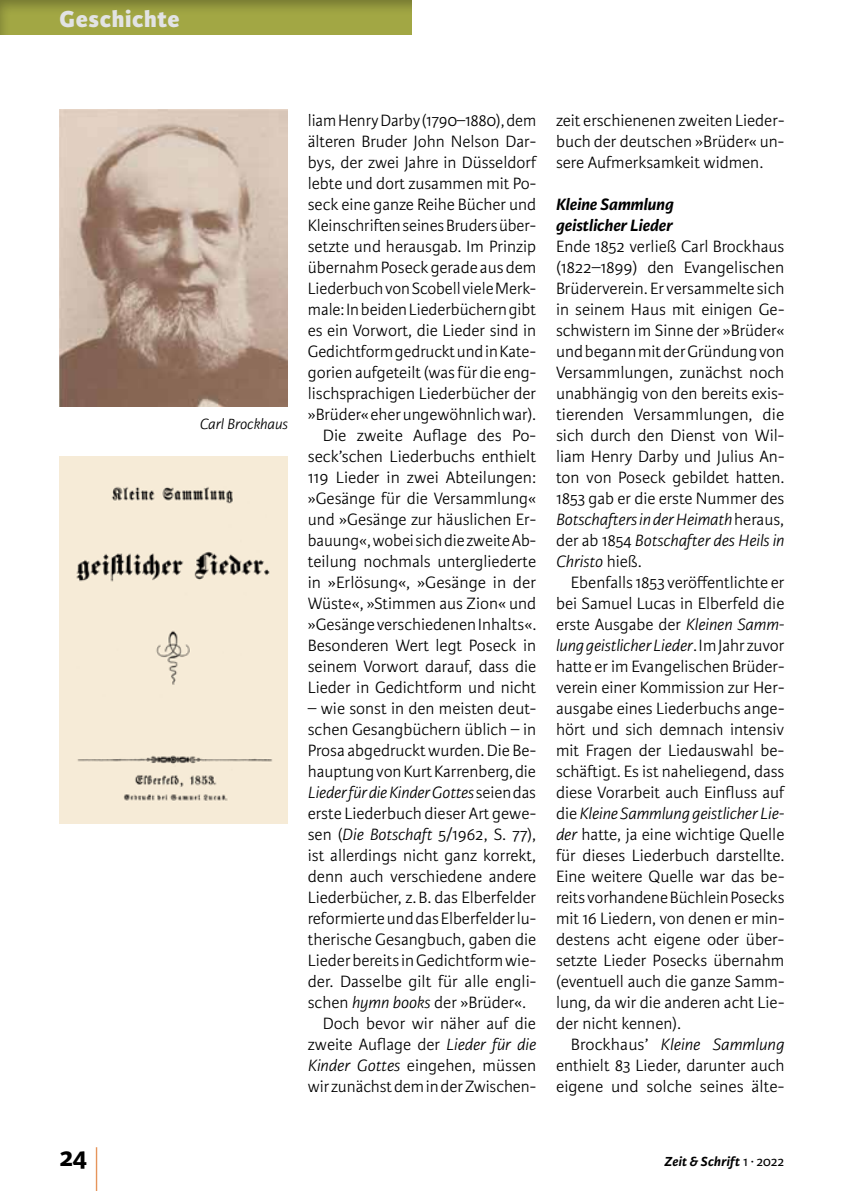
<style>
.page{position:relative;width:844px;height:1191px;background:#fff}
.page>*{position:absolute;margin:0;border:0;box-sizing:border-box;transform-origin:0 0}
.t1{font:300 59.5px "Karmina Sans Basic";color:#df7427;scale:.29 1}
.t2{font:700 28px "Karmina Sans Basic";color:#000}
.t3{font:800 24.5px "Karmina Sans Basic";letter-spacing:.025em;color:#e2e3e4}
.t4{font:300 17.5px/21px "Karmina Sans Basic";color:#000;text-align:justify}
.t5{font:italic 300 17.5px "Karmina Sans Basic";color:#000}
.t6{font:italic 700 17.5px/21px "Karmina Sans Basic";color:#000}
.t7{font:300 17.5px "Karmina Sans Basic";letter-spacing:-.02em;color:#000}
.t8{font:italic 300 15.75px "Karmina Sans Basic";color:#000}
.t9{font:italic 700 14px "Karmina Sans Basic";letter-spacing:.015em;color:#000}
.s1{font-style:normal}
.s2{font-style:italic}
.s3{font-weight:400;font-style:normal}
</style>
<div class="page">
<div style="left:0;top:0;width:413px;height:35px;background:#000;opacity:.3"></div>
<img style="left:60px;top:109px;width:228px;height:298px">
<img style="left:60px;top:456px;width:228px;height:367px">
<h3 class="t3" style="left:60px;top:4px;width:121px">Geschichte</h3>
<p class="t8" style="left:200px;top:415px;width:90px">Carl Brockhaus</p>
<p class="t4" style="left:308px;top:110px;width:230px;text-align:right">liam Henry Darby (1790–1880), dem älteren Bruder John Nelson Dar&shy;bys, der zwei Jahre in Düsseldorf lebte und dort zusammen mit Po&shy;seck eine ganze Reihe Bücher und<br>Kleinschriften seines Bruders über&shy;setzte und herausgab. Im Prinzip übernahm Poseck gerade aus dem<br>Liederbuch von Scobell viele Merk&shy;male: In beiden Liederbüchern gibt es ein Vorwort, die Lieder sind in<br>Gedichtform gedruckt und in Kate&shy;gorien aufgeteilt (was für die eng&shy;lischsprachigen Liederbücher der »Brüder« eher ungewöhnlich war).<br>Die zweite Auflage des Po&shy;seck’schen Liederbuchs enthielt<br>119 Lieder in zwei Abteilungen: »Gesänge für die Versammlung« und »Gesänge zur häuslichen Er&shy;bauung«, wobei sich die zweite Ab&shy;teilung nochmals untergliederte in »Erlösung«, »Gesänge in der<br>Wüste«, »Stimmen aus Zion« und »Gesänge verschiedenen Inhalts«.<br>Besonderen Wert legt Poseck in seinem Vorwort darauf, dass die<br>Lieder in Gedichtform und nicht</p>
<p class="t4" style="left:308px;top:698px;width:230px">– wie sonst in den meisten deut-</p>
<p class="t4" style="left:308px;top:719px;width:230px">schen Gesangbüchern üblich – in</p>
<p class="t4" style="left:308px;top:740px;width:230px">Prosa abgedruckt wurden. Die Be-</p>
<p class="t4" style="left:308px;top:761px;width:230px">hauptung von Kurt Karrenberg, die</p>
<p class="t5" style="left:308px;top:783px;width:230px">Lieder für die Kinder Gottes <span class="s1">seien das</span></p>
<p class="t4" style="left:308px;top:803px;width:230px">erste Liederbuch dieser Art gewe-</p>
<p class="t7" style="left:308px;top:825px;width:230px">sen (<span class="s2">Die Botschaft</span> 5/1962, S. 77),</p>
<p class="t4" style="left:308px;top:845px;width:230px">ist allerdings nicht ganz korrekt,</p>
<p class="t4" style="left:308px;top:866px;width:230px">denn auch verschiedene andere</p>
<p class="t4" style="left:308px;top:887px;width:230px">Liederbücher, z.B. das Elberfelder</p>
<p class="t4" style="left:308px;top:908px;width:230px">reformierte und das Elberfelder lu-</p>
<p class="t4" style="left:308px;top:929px;width:230px">therische Gesangbuch, gaben die</p>
<p class="t4" style="left:308px;top:950px;width:230px">Lieder bereits in Gedichtform wie-</p>
<p class="t4" style="left:308px;top:971px;width:230px">der. Dasselbe gilt für alle engli-</p>
<p class="t4" style="left:308px;top:992px;width:219px">schen <span class="s2">hymn books</span> der »Brüder«.</p>
<p class="t4" style="left:322px;top:1013px;width:215px">Doch bevor wir näher auf die</p>
<p class="t4" style="left:308px;top:1034px;width:230px">zweite Auflage der <span class="s2">Lieder für die</span></p>
<p class="t4" style="left:308px;top:1055px;width:230px"><span class="s2">Kinder Gottes</span> eingehen, müssen</p>
<p class="t4" style="left:308px;top:1076px;width:230px">wir zunächst dem in der Zwischen-</p>
<p class="t4" style="left:556px;top:110px;width:230px">zeit erschienenen zweiten Lieder&shy;buch der deutschen »Brüder« un&shy;sere Aufmerksamkeit widmen.</p>
<p class="t6" style="left:556px;top:194px;width:119px">Kleine Sammlung geistlicher Lieder</p>
<p class="t4" style="left:556px;top:236px;width:230px">Ende 1852 verließ Carl Brockhaus (1822–1899) den Evangelischen Brüderverein. Er versammelte sich in seinem Haus mit einigen Ge&shy;schwistern im Sinne der »Brüder« und begann mit der Gründung von Versammlungen, zunächst noch unabhängig von den bereits exis&shy;tierenden Versammlungen, die sich durch den Dienst von Wil&shy;liam Henry Darby und Julius An&shy;ton von Poseck gebildet hatten.<br>1853 gab er die erste Nummer des <span class="s2">Botschafters in der Heimath</span> heraus, der ab 1854 <span class="s2">Botschafter des Heils in Christo</span> hieß.</p>
<p class="t4" style="left:556px;top:572px;width:230px;text-indent:15px">Ebenfalls 1853 veröffentlichte er bei Samuel Lucas in Elberfeld die erste Ausgabe der <span class="s2">Kleinen Samm&shy;lung geistlicher Lieder</span>. Im Jahr zuvor hatte er im Evangelischen Brüder&shy;verein einer Kommission zur Her&shy;ausgabe eines Liederbuchs ange&shy;hört und sich demnach intensiv mit Fragen der Liedauswahl be&shy;schäftigt. Es ist naheliegend, dass diese Vorarbeit auch Einfluss auf die <span class="s2">Kleine Sammlung geistlicher Lie&shy;der</span> hatte, ja eine wichtige Quelle für dieses Liederbuch darstellte.<br>Eine weitere Quelle war das be&shy;reits vorhandene Büchlein Posecks mit 16 Liedern, von denen er min&shy;destens acht eigene oder über&shy;setzte Lieder Posecks übernahm (eventuell auch die ganze Samm&shy;lung, da wir die anderen acht Lie&shy;der nicht kennen).</p>
<p class="t4" style="left:556px;top:1034px;width:230px;text-indent:15px">Brockhaus’ <span class="s2">Kleine Sammlung </span>enthielt 83 Lieder, darunter auch eigene und solche seines älte-</p>
<h2 class="t2" style="left:60px;top:1141px;width:29px">24</h2>
<h1 class="t1" style="left:94px;top:1140px;width:17px">|</h1>
<p class="t9" style="left:664px;top:1153px;width:121px">Zeit &amp; Schrift <span class="s3">1 ∙ 2022</span></p>
</div>
